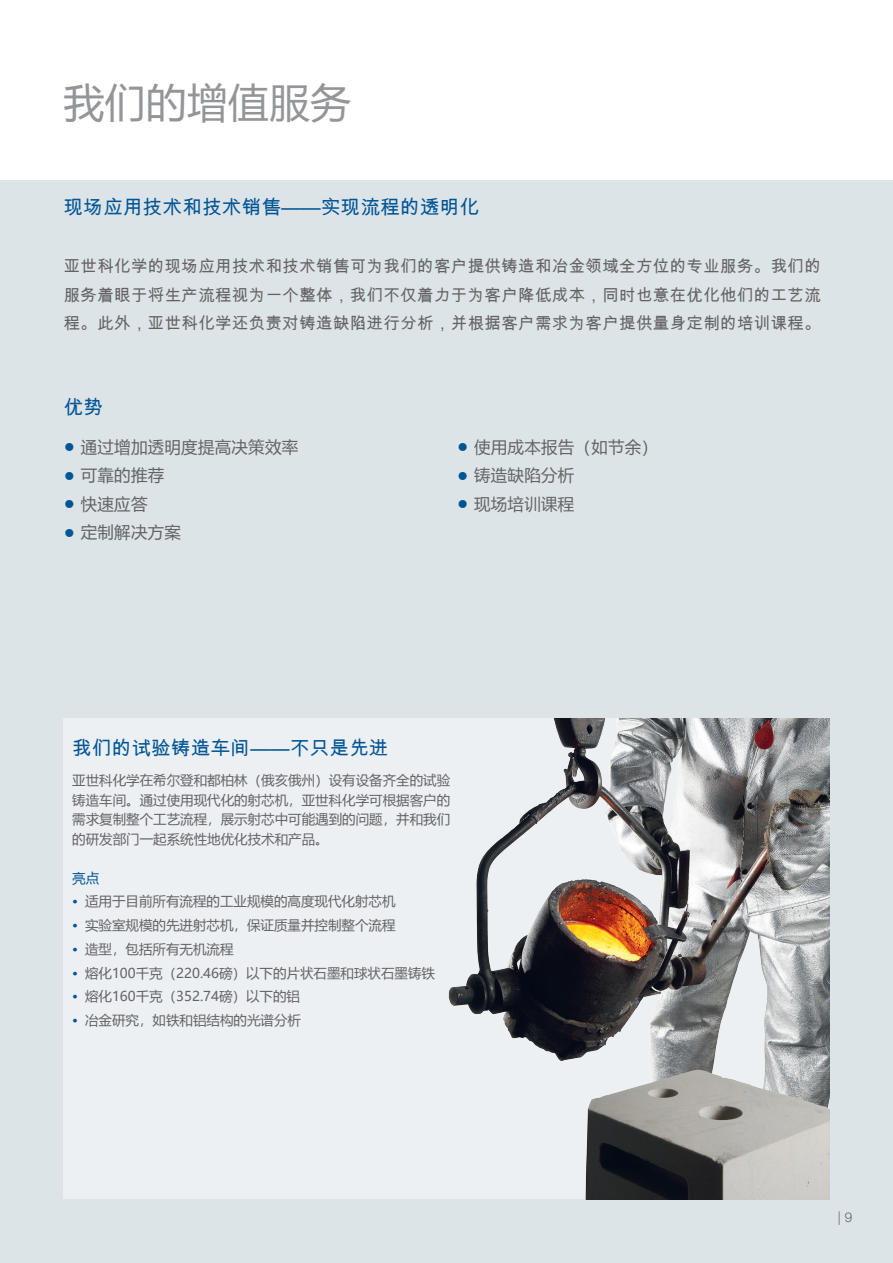
<style>
.page{position:relative;width:893px;height:1263px;background:#fff}
.page>*{position:absolute;margin:0;border:0;box-sizing:border-box;transform-origin:0 0}
.head_titel_50__s_CN{font:40.5px "Microsoft Ya Hei UI";letter-spacing:.015em;color:#939598}
.subhead_blue_13_16__2_5_CN{font:19.5px "Arial Unicode MS";letter-spacing:.015em;color:#005595}
.Copy_11_19_CN{font:16.5px/28.5px "Arial Unicode MS";letter-spacing:.02em;color:#636366;text-align:justify}
.t1{font:16.5px "Microsoft Ya Hei UI";letter-spacing:.015em;color:#636366}
.Copy_9_13_CN{font:13.5px/19.5px "Microsoft Ya Hei UI";color:#636366;text-align:justify}
.t2{font:300 13.5px "Helvetica Neue LT Pro";color:#636366}
.SL_mit_Abstand_CN{font:13.5px "Microsoft Ya Hei UI";color:#005595}
.s1{font-family:"Helvetica Neue LT Pro";font-weight:300;font-size:22.5px;color:#005595}
.s2{color:#005595}
</style>
<div class="page">
<div style="left:0;top:181px;width:893px;height:1082px;background:#dde4e8"></div>
<div style="left:64px;top:719px;width:765px;height:480px;background:#edf0f2"></div>
<img style="left:448px;top:719px;width:381px;height:480px">
<p class="head_titel_50__s_CN" style="left:64px;top:75px;width:289px">我们的增值服务</p>
<p class="subhead_blue_13_16__2_5_CN" style="left:64px;top:193px;width:417px">现场应用技术和技术销售——实现流程的透明化</p>
<p class="Copy_11_19_CN" style="left:64px;top:252px;width:759px">亚世科化学的现场应用技术和技术销售可为我们的客户提供铸造和冶金领域全方位的专业服务。我们的服务着眼于将生产流程视为一个整体，我们不仅着力于为客户降低成本，同时也意在优化他们的工艺流程。此外，亚世科化学还负责对铸造缺陷进行分析，并根据客户需求为客户提供量身定制的培训课程。</p>
<p class="subhead_blue_13_16__2_5_CN" style="left:64px;top:393px;width:41px">优势</p>
<p class="t1" style="left:64px;top:436px;width:236px"><span class="s1">•</span> 通过增加透明度提高决策效率</p>
<p class="t1" style="left:64px;top:464px;width:102px"><span class="s1">•</span> 可靠的推荐</p>
<p class="t1" style="left:64px;top:493px;width:85px"><span class="s1">•</span> 快速应答</p>
<p class="t1" style="left:64px;top:521px;width:119px"><span class="s1">•</span> 定制解决方案</p>
<p class="t1" style="left:457px;top:436px;width:202px"><span class="s1">•</span> 使用成本报告（如节余）</p>
<p class="t1" style="left:457px;top:464px;width:119px"><span class="s1">•</span> 铸造缺陷分析</p>
<p class="t1" style="left:457px;top:493px;width:119px"><span class="s1">•</span> 现场培训课程</p>
<p class="subhead_blue_13_16__2_5_CN" style="left:72px;top:734px;width:318px">我们的试验铸造车间——不只是先进</p>
<p class="Copy_9_13_CN" style="left:72px;top:770px;width:379px">亚世科化学在希尔登和都柏林（俄亥俄州）设有设备齐全的试验铸造车间。通过使用现代化的射芯机，亚世科化学可根据客户的需求复制整个工艺流程，展示射芯中可能遇到的问题，并和我们的研发部门一起系统性地优化技术和产品。</p>
<p class="SL_mit_Abstand_CN" style="left:72px;top:869px;width:29px">亮点</p>
<p class="Copy_9_13_CN" style="left:72px;top:891px;width:325px"><span class="s2">•</span> 适用于目前所有流程的工业规模的高度现代化射芯机</p>
<p class="Copy_9_13_CN" style="left:72px;top:915px;width:325px"><span class="s2">•</span> 实验室规模的先进射芯机，保证质量并控制整个流程</p>
<p class="Copy_9_13_CN" style="left:72px;top:939px;width:163px"><span class="s2">•</span> 造型，包括所有无机流程</p>
<p class="Copy_9_13_CN" style="left:72px;top:963px;width:364px"><span class="s2">•</span> 熔化100千克（220.46磅）以下的片状石墨和球状石墨铸铁</p>
<p class="Copy_9_13_CN" style="left:72px;top:986px;width:229px"><span class="s2">•</span> 熔化160千克（352.74磅）以下的铝</p>
<p class="Copy_9_13_CN" style="left:72px;top:1010px;width:230px"><span class="s2">•</span> 冶金研究，如铁和铝结构的光谱分析</p>
<p class="t2" style="left:838px;top:1208px;width:16px">| 9</p>
</div>
